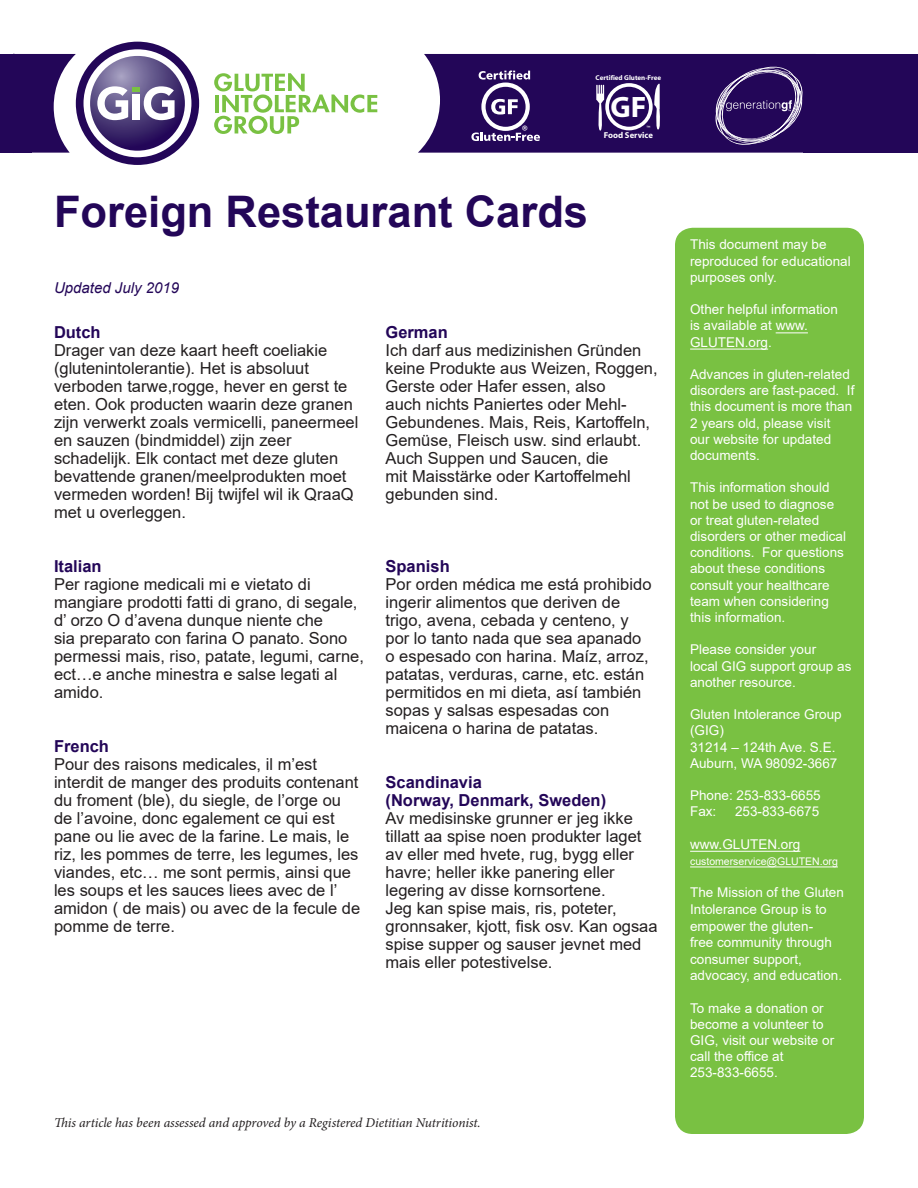
<style>
.page{position:relative;width:918px;height:1188px;background:#fff}
.page>*{position:absolute;margin:0;border:0;box-sizing:border-box;transform-origin:0 0}
.t1{font:700 43.5px "Arial";color:#230658}
.t2{font:700 29.7px "Myriad";color:#fff}
.t3{font:16.5px/18px "Arial";color:#231f20}
.t4{font:700 16.5px "Arial";color:#230658}
.t5{font:italic 15px "Arial";color:#230658}
.t6{font:13.5px/16.2px "Arial";color:#fff}
.t7{font:italic 13.5px "Minion Pro";letter-spacing:-.01em;color:#231f20}
.t8{font:10.5px "Arial";color:#fff}
.t9{font:700 8.55px "Myriad";color:#fff}
.t10{font:700 7.05px "Myriad";color:#fff}
.t11{font:6.15px "Myriad Pro";color:#fff}
.t12{font:700 6px "Tahoma";color:#fff}
</style>
<div class="page">
<div style="left:675px;top:228px;width:189px;height:906px;background:#79c142;border-radius:18px"></div>
<svg style="left:214px;top:73px;width:163px;height:61px"></svg>
<svg style="left:418px;top:54px;width:386px;height:99px;background:#40266e"></svg>
<div style="left:804px;top:54px;width:114px;height:99px;background:#230658"></div>
<div style="left:0;top:54px;width:31px;height:99px;background:#230658"></div>
<svg style="left:14px;top:42px;width:185px;height:123px"></svg>
<hr style="left:14px;top:54px;width:1px;height:99px;background:#230658">
<hr style="left:776px;top:332px;width:32px;height:1px;background:#fff">
<hr style="left:690px;top:349px;width:78px;height:1px;background:#fff">
<hr style="left:690px;top:851px;width:110px;height:1px;background:#fff">
<hr style="left:690px;top:867px;width:148px;height:1px;background:#fff">
<p class="t10" style="left:596px;top:74px;width:67px">Certified Gluten-Free</p>
<p class="t2" style="left:611px;top:92px;width:37px">GF</p>
<p class="t12" style="left:522px;top:124px;width:7px">®</p>
<p class="t11" style="left:646px;top:124px;width:5px">™</p>
<p class="t9" style="left:604px;top:130px;width:51px">Food Service</p>
<p class="t1" style="left:54px;top:181px;width:536px">Foreign Restaurant Cards</p>
<p class="t5" style="left:54px;top:278px;width:127px">Updated July 2019</p>
<p class="t4" style="left:54px;top:320px;width:48px">Dutch</p>
<p class="t3" style="left:54px;top:341px;width:275px">Drager van deze kaart heeft coeliakie</p>
<p class="t3" style="left:54px;top:359px;width:256px">(glutenintolerantie). Het is absoluut</p>
<p class="t3" style="left:54px;top:377px;width:306px">verboden tarwe,rogge, hever en gerst te eten. Ook producten waarin deze granen zijn verwerkt zoals vermicelli, paneermeel en sauzen (bindmiddel) zijn zeer schadelijk. Elk contact met deze gluten bevattende granen/meelprodukten moet vermeden worden! Bij twijfel wil ik QraaQ met u overleggen.</p>
<p class="t4" style="left:54px;top:554px;width:49px">Italian</p>
<p class="t3" style="left:54px;top:575px;width:258px">Per ragione medicali mi e vietato di</p>
<p class="t3" style="left:54px;top:593px;width:311px">mangiare prodotti fatti di grano, di segale, d’ orzo O d’avena dunque niente che<br>sia preparato con farina O panato. Sono permessi mais, riso, patate, legumi, carne, ect…e anche minestra e salse legati al amido.</p>
<p class="t4" style="left:54px;top:734px;width:57px">French</p>
<p class="t3" style="left:54px;top:755px;width:265px">Pour des raisons medicales, il m’est</p>
<p class="t3" style="left:54px;top:773px;width:306px">interdit de manger des produits contenant du froment (ble), du siegle, de l’orge ou de l’avoine, donc egalement ce qui est pane ou lie avec de la farine. Le mais, le riz, les pommes de terre, les legumes, les</p>
<p class="t3" style="left:54px;top:863px;width:308px">viandes, etc… me sont permis, ainsi que les soups et les sauces liees avec de l’ amidon ( de mais) ou avec de la fecule de pomme de terre.</p>
<p class="t4" style="left:386px;top:320px;width:64px">German</p>
<p class="t3" style="left:386px;top:341px;width:274px">Ich darf aus medizinishen Gründen keine Produkte aus Weizen, Roggen,<br>Gerste oder Hafer essen, also<br>auch nichts Paniertes oder Mehl-<br>Gebundenes. Mais, Reis, Kartoffeln,<br>Gemüse, Fleisch usw. sind erlaubt.<br>Auch Suppen und Saucen, die<br>mit Maisstärke oder Kartoffelmehl gebunden sind.</p>
<p class="t4" style="left:386px;top:554px;width:66px">Spanish</p>
<p class="t3" style="left:386px;top:575px;width:267px">Por orden médica me está prohibido ingerir alimentos que deriven de trigo, avena, cebada y centeno, y por lo tanto nada que sea apanado o espesado con harina. Maíz, arroz, patatas, verduras, carne, etc. están permitidos en mi dieta, así también sopas y salsas espesadas con maicena o harina de patatas.</p>
<p class="t4" style="left:386px;top:770px;width:98px">Scandinavia</p>
<p class="t4" style="left:386px;top:788px;width:222px">(Norway, Denmark, Sweden)</p>
<p class="t3" style="left:386px;top:809px;width:274px">Av medisinske grunner er jeg ikke tillatt aa spise noen produkter laget av eller med hvete, rug, bygg eller havre; heller ikke panering eller legering av disse kornsortene.<br>Jeg kan spise mais, ris, poteter, gronnsaker, kjott, fisk osv. Kan ogsaa spise supper og sauser jevnet med mais eller potestivelse.</p>
<p class="t7" style="left:54px;top:1113px;width:428px">This article has been assessed and approved by a Registered Dietitian Nutritionist.</p>
<p class="t6" style="left:690px;top:237px;width:162px">This document may be reproduced for educational purposes only.</p>
<p class="t6" style="left:690px;top:301px;width:149px">Other helpful information is available at www.<br>GLUTEN.org.</p>
<p class="t6" style="left:690px;top:366px;width:166px">Advances in gluten-related disorders are fast-paced. If this document is more than<br>2 years old, please visit<br>our website for updated documents.</p>
<p class="t6" style="left:690px;top:480px;width:158px">This information should not be used to diagnose or treat gluten-related disorders or other medical conditions. For questions about these conditions consult your healthcare team when considering this information.</p>
<p class="t6" style="left:690px;top:642px;width:163px">Please consider your<br>local GIG support group as another resource.</p>
<p class="t6" style="left:690px;top:706px;width:153px">Gluten Intolerance Group (GIG)<br>31214 – 124th Ave. S.E.<br>Auburn, WA 98092-3667</p>
<p class="t6" style="left:690px;top:787px;width:132px">Phone: 253-833-6655<br>Fax:</p>
<p class="t6" style="left:735px;top:804px;width:86px">253-833-6675</p>
<p class="t6" style="left:690px;top:836px;width:112px">www.GLUTEN.org</p>
<p class="t8" style="left:690px;top:854px;width:149px">customerservice@GLUTEN.org</p>
<p class="t6" style="left:690px;top:884px;width:155px">The Mission of the Gluten<br>Intolerance Group is to empower the gluten-<br>free community through consumer support, advocacy, and education.</p>
<p class="t6" style="left:690px;top:1000px;width:146px">To make a donation or become a volunteer to<br>GIG, visit our website or call the office at<br>253-833-6655.</p>
</div>
